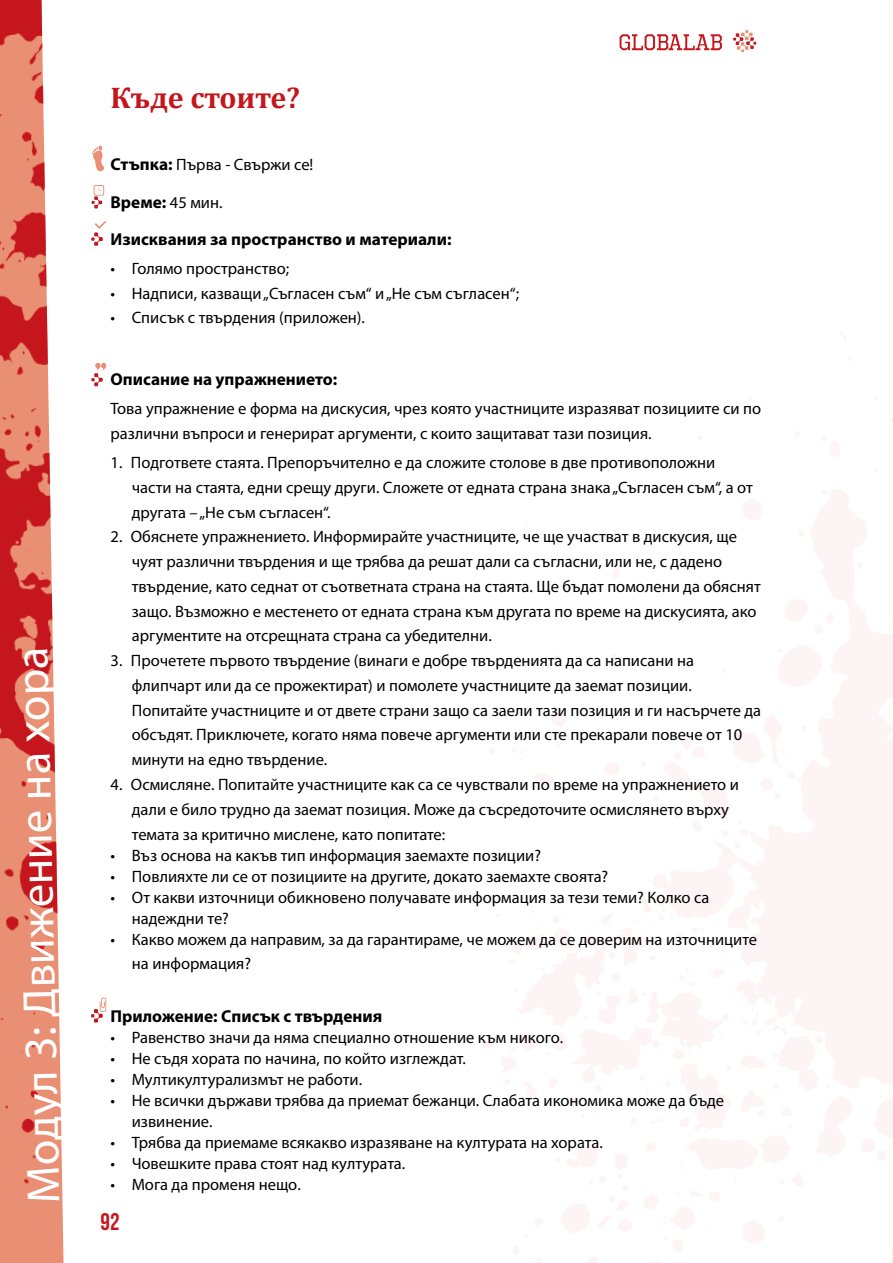
<style>
.page{position:relative;width:893px;height:1263px;background:#fff}
.page>*{position:absolute;margin:0;border:0;box-sizing:border-box;transform-origin:0 0}
.t1{font:46.65px "Myriad Pro";color:#fff}
.t2{font:700 30px "Cambria";color:#c4161c}
.t3{font:24px "Bebas Neue";color:#c4161c}
.t4{font:700 17.25px/37.2px "Myriad Pro";color:#000}
.t5{font:16.5px/24.8px "Myriad Pro";color:#000}
.s1{font-weight:700;font-size:17.25px}
.s2{font-weight:400;font-size:16.5px}
</style>
<div class="page">
<svg style="left:620px;top:34px;width:102px;height:16px"></svg>
<svg style="left:733px;top:30px;width:23px;height:22px"></svg>
<svg style="left:0;top:0;width:64px;height:1263px;fill:#e98f73"></svg>
<svg style="left:484px;top:332px;width:409px;height:931px"></svg>
<svg style="left:92px;top:145px;width:13px;height:27px"></svg>
<svg style="left:92px;top:185px;width:12px;height:23px"></svg>
<svg style="left:91px;top:221px;width:15px;height:25px"></svg>
<svg style="left:91px;top:362px;width:16px;height:24px"></svg>
<svg style="left:91px;top:997px;width:15px;height:25px"></svg>
<h1 class="t1" style="left:14px;top:1203px;width:558px;rotate:-91deg">Модул 3: Движение на хора</h1>
<h2 class="t2" style="left:111px;top:77px;width:191px">Къде стоите?</h2>
<p class="t5" style="left:111px;top:152px;width:204px"><span class="s1">Стъпка:</span> Първа - Свържи се!</p>
<p class="t4" style="left:111px;top:183px;width:342px">Време: <span class="s2">45 мин.<br></span>Изисквания за пространство и материали:</p>
<p class="t5" style="left:111px;top:256px;width:180px">• Голямо пространство;</p>
<p class="t5" style="left:111px;top:280px;width:410px">• Надписи, казващи „Съгласен съм“ и „Не съм съгласен“;</p>
<p class="t5" style="left:111px;top:305px;width:256px">• Списък с твърдения (приложен).</p>
<p class="t4" style="left:111px;top:360px;width:228px">Описание на упражнението:</p>
<p class="t5" style="left:111px;top:396px;width:652px">Това упражнение е форма на дискусия, чрез която участниците изразяват позициите си по различни въпроси и генерират аргументи, с които защитават тази позиция.</p>
<p class="t5" style="left:132px;top:450px;width:623px;text-indent:-21px">1. Подгответе стаята. Препоръчително е да сложите столове в две противоположни части на стаята, едни срещу други. Сложете от едната страна знака „Съгласен съм“, а от другата – „Не съм съгласен“.</p>
<p class="t5" style="left:132px;top:524px;width:630px;text-indent:-21px">2. Обяснете упражнението. Информирайте участниците, че ще участват в дискусия, ще чуят различни твърдения и ще трябва да решат дали са съгласни, или не, с дадено твърдение, като седнат от съответната страна на стаята. Ще бъдат помолени да обяснят защо. Възможно е местенето от едната страна към другата по време на дискусията, ако аргументите на отсрещната страна са убедителни.</p>
<p class="t5" style="left:132px;top:648px;width:631px;text-indent:-21px">3. Прочетете първото твърдение (винаги е добре твърденията да са написани на флипчарт или да се прожектират) и помолете участниците да заемат позиции.<br>Попитайте участниците и от двете страни защо са заели тази позиция и ги насърчете да обсъдят. Приключете, когато няма повече аргументи или сте прекарали повече от 10 минути на едно твърдение.</p>
<p class="t5" style="left:132px;top:772px;width:609px;text-indent:-21px">4. Осмисляне. Попитайте участниците как са се чувствали по време на упражнението и дали е било трудно да заемат позиция. Може да съсредоточите осмислянето върху темата за критично мислене, като попитате:</p>
<p class="t5" style="left:111px;top:842px;width:432px">• Въз основа на какъв тип информация заемахте позиции?</p>
<p class="t5" style="left:111px;top:863px;width:499px">• Повлияхте ли се от позициите на другите, докато заемахте своята?</p>
<p class="t5" style="left:132px;top:886px;width:579px;line-height:21px;text-indent:-21px">• От какви източници обикновено получавате информация за тези теми? Колко са надеждни те?</p>
<p class="t5" style="left:132px;top:926px;width:627px;text-indent:-21px">• Какво можем да направим, за да гарантираме, че можем да се доверим на източниците на информация?</p>
<p class="t4" style="left:111px;top:997px;width:273px">Приложение: Списък с твърдения</p>
<p class="t5" style="left:111px;top:1024px;width:454px">• Равенство значи да няма специално отношение към никого.</p>
<p class="t5" style="left:111px;top:1045px;width:357px">• Не съдя хората по начина, по който изглеждат.</p>
<p class="t5" style="left:111px;top:1066px;width:253px">• Мултикултурализмът не работи.</p>
<p class="t5" style="left:132px;top:1089px;width:594px;line-height:21px;text-indent:-21px">• Не всички държави трябва да приемат бежанци. Слабата икономика може да бъде извинение.</p>
<p class="t5" style="left:111px;top:1129px;width:494px">• Трябва да приемаме всякакво изразяване на културата на хората.</p>
<p class="t5" style="left:111px;top:1150px;width:296px">• Човешките права стоят над културата.</p>
<p class="t5" style="left:111px;top:1172px;width:192px">• Мога да променя нещо.</p>
<h3 class="t3" style="left:101px;top:1208px;width:21px">92</h3>
</div>
